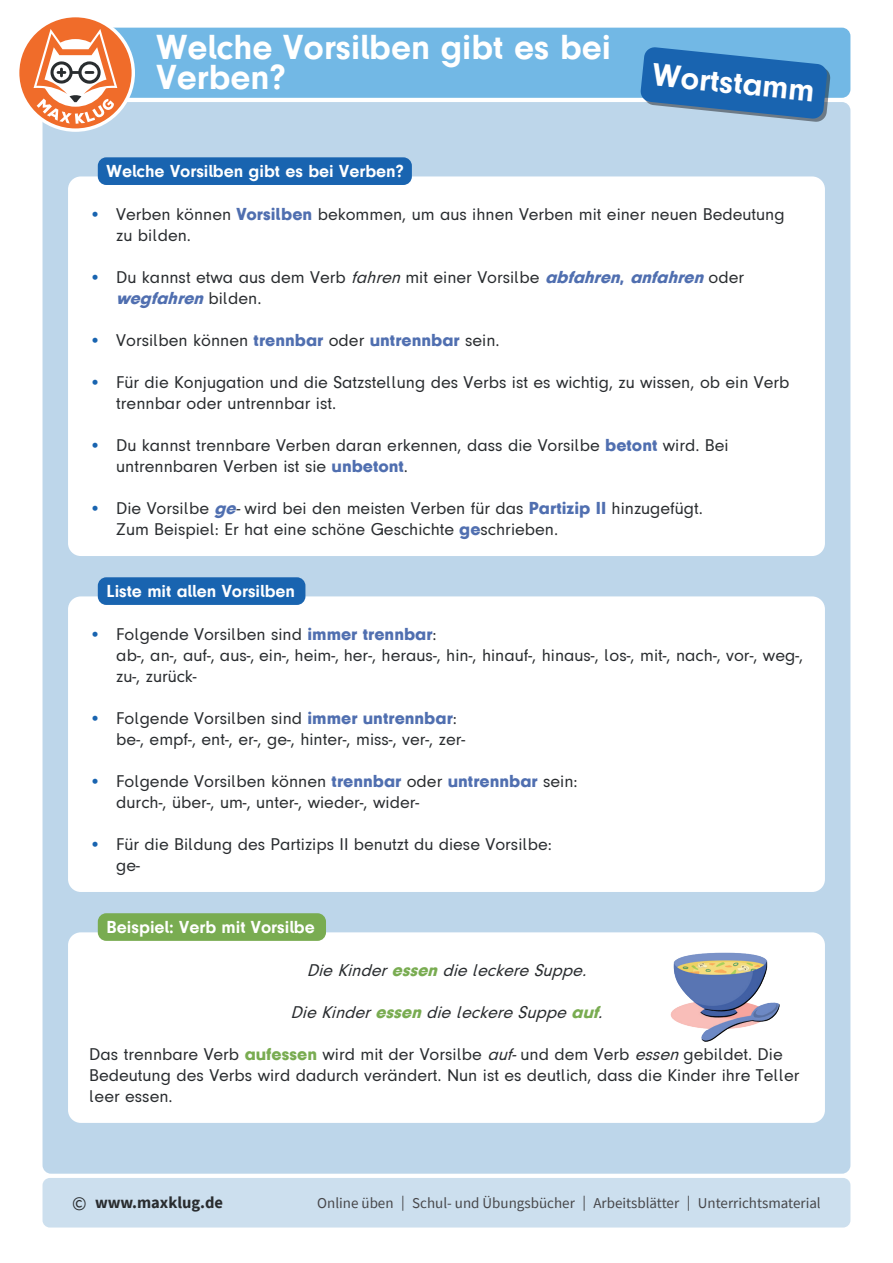
<style>
.page{position:relative;width:893px;height:1263px;background:#fff}
.page>*{position:absolute;margin:0;border:0;box-sizing:border-box;transform-origin:0 0}
.t1{font:700 36px/30px "Mk Druckschrift N";color:#fff}
.t2{font:700 33px "Mk Druckschrift N";color:#fff}
.t3{font:18px/21px "Mk Druckschrift N";color:#292c2f}
.t4{font:700 18px "Mk Druckschrift N";color:#fff}
.t5{font:italic 18px "Mk Druckschrift N";color:#292c2f}
.t6{font:italic 18px "Mk Druckschrift N bl";color:#506fb0}
.t7{font:700 16.5px "Source Sans Pro";color:#292c2f}
.t8{font:15px "Source Sans Pro";color:#47474a}
.s1{color:#1964b0}
.s2{font-family:"Mk Druckschrift N bl";color:#506fb0}
.s3{font-style:italic}
.s4{font-family:"Mk Druckschrift N bl";font-style:italic;color:#506fb0}
.s5{font-family:"Mk Druckschrift N";font-style:normal;color:#292c2f}
.s6{font-family:"Mk Druckschrift N bl";color:#79ac51}
.s7{font-weight:400;font-size:19.5px}
</style>
<div class="page">
<div style="left:75px;top:28px;width:775px;height:70px;background:#72b8e5;border-radius:9px"></div>
<div style="left:43px;top:1178px;width:807px;height:49px;background:#ccdfee;border-radius:7px"></div>
<div style="left:43px;top:102px;width:807px;height:1072px;background:#bdd6ea;border-radius:9px"></div>
<svg style="left:640px;top:47px;width:191px;height:75px"></svg>
<svg style="left:19px;top:17px;width:116px;height:115px"></svg>
<div style="left:68px;top:176px;width:757px;height:380px;background:#fff;border-radius:13px"></div>
<div style="left:98px;top:157px;width:314px;height:28px;background:#1964b0;border-radius:9px"></div>
<div style="left:68px;top:596px;width:757px;height:296px;background:#fff;border-radius:13px"></div>
<div style="left:98px;top:577px;width:207px;height:28px;background:#1964b0;border-radius:9px"></div>
<div style="left:68px;top:932px;width:757px;height:191px;background:#fff;border-radius:13px"></div>
<div style="left:98px;top:913px;width:228px;height:28px;background:#79ac51;border-radius:9px"></div>
<img style="left:670px;top:952px;width:110px;height:90px">
<h1 class="t1" style="left:157px;top:32px;width:456px">Welche Vorsilben gibt es bei<br>Verben?</h1>
<h2 class="t2" style="left:655px;top:55px;width:164px;rotate:6deg">Wortstamm</h2>
<p class="t4" style="left:107px;top:161px;width:299px">Welche Vorsilben gibt es bei Verben?</p>
<p class="t3" style="left:116px;top:204px;width:670px;text-indent:-27px"><span class="s1">•</span> Verben können <span class="s2">Vorsilben</span> bekommen, um aus ihnen Verben mit einer neuen Bedeutung zu bilden.</p>
<p class="t3" style="left:89px;top:267px;width:656px"><span class="s1">•</span> Du kannst etwa aus dem Verb <span class="s3">fahren</span>mit einer Vorsilbe <span class="s4">abfahren</span><span class="s2">,</span> <span class="s4">anfahren</span>oder</p>
<p class="t6" style="left:116px;top:288px;width:147px">wegfahren<span class="s5">b i l d e n .</span></p>
<p class="t3" style="left:89px;top:330px;width:412px"><span class="s1">•</span> Vorsilben können <span class="s2">trennbar</span> oder <span class="s2">untrennbar</span> sein.</p>
<p class="t3" style="left:116px;top:372px;width:675px;text-indent:-27px"><span class="s1">•</span> Für die Konjugation und die Satzstellung des Verbs ist es wichtig, zu wissen, ob ein Verb trennbar oder untrennbar ist.</p>
<p class="t3" style="left:116px;top:435px;width:614px;text-indent:-27px"><span class="s1">•</span> Du kannst trennbare Verben daran erkennen, dass die Vorsilbe <span class="s2">betont</span> wird. Bei untrennbaren Verben ist sie <span class="s2">unbetont</span>.</p>
<p class="t3" style="left:116px;top:498px;width:588px;text-indent:-27px"><span class="s1">•</span> Die Vorsilbe <span class="s4">ge</span><span class="s3">-</span>wird bei den meisten Verben für das <span class="s2">Partizip II</span> hinzugefügt.<br>Zum Beispiel: Er hat eine schöne Geschichte <span class="s2">ge</span>schrieben.</p>
<p class="t4" style="left:107px;top:581px;width:190px">Liste mit allen Vorsilben</p>
<p class="t3" style="left:116px;top:624px;width:688px;text-indent:-27px"><span class="s1">•</span> Folgende Vorsilben sind <span class="s2">immer trennbar</span>:<br>ab-, an-, auf-, aus-, ein-, heim-, her-, heraus-, hin-, hinauf-, hinaus-, los-, mit-, nach-, vor-, weg-, zu-, zurück-</p>
<p class="t3" style="left:116px;top:708px;width:350px;text-indent:-27px"><span class="s1">•</span> Folgende Vorsilben sind <span class="s2">immer untrennbar</span>: be-, empf-, ent-, er-, ge-, hinter-, miss-, ver-, zer-</p>
<p class="t3" style="left:116px;top:771px;width:463px;text-indent:-27px"><span class="s1">•</span> Folgende Vorsilben können <span class="s2">trennbar</span> oder <span class="s2">untrennbar</span> sein: durch-, über-, um-, unter-, wieder-, wider-</p>
<p class="t3" style="left:116px;top:834px;width:437px;text-indent:-27px"><span class="s1">•</span> Für die Bildung des Partizips II benutzt du diese Vorsilbe: ge-</p>
<p class="t4" style="left:107px;top:917px;width:210px">Beispiel: Verb mit Vorsilbe</p>
<p class="t5" style="left:307px;top:960px;width:286px">DieKinder<span class="s6">essen</span>dieleckereSuppe.</p>
<p class="t5" style="left:291px;top:1002px;width:319px">DieKinder<span class="s6">essen</span>dieleckereSuppe<span class="s6">auf</span>.</p>
<p class="t3" style="left:89px;top:1043px;width:712px">Das trennbare Verb <span class="s6">aufessen</span> wird mit der Vorsilbe <span class="s3">auf-</span>und dem Verb <span class="s3">essen</span>gebildet. Die<br>Bedeutung des Verbs wird dadurch verändert. Nun ist es deutlich, dass die Kinder ihre Teller leer essen.</p>
<p class="t7" style="left:72px;top:1191px;width:152px"><span class="s7">©</span> www.maxklug.de</p>
<p class="t8" style="left:317px;top:1194px;width:505px">Online üben | Schul- und Übungsbücher | Arbeitsblätter | Unterrichtsmaterial</p>
</div>
